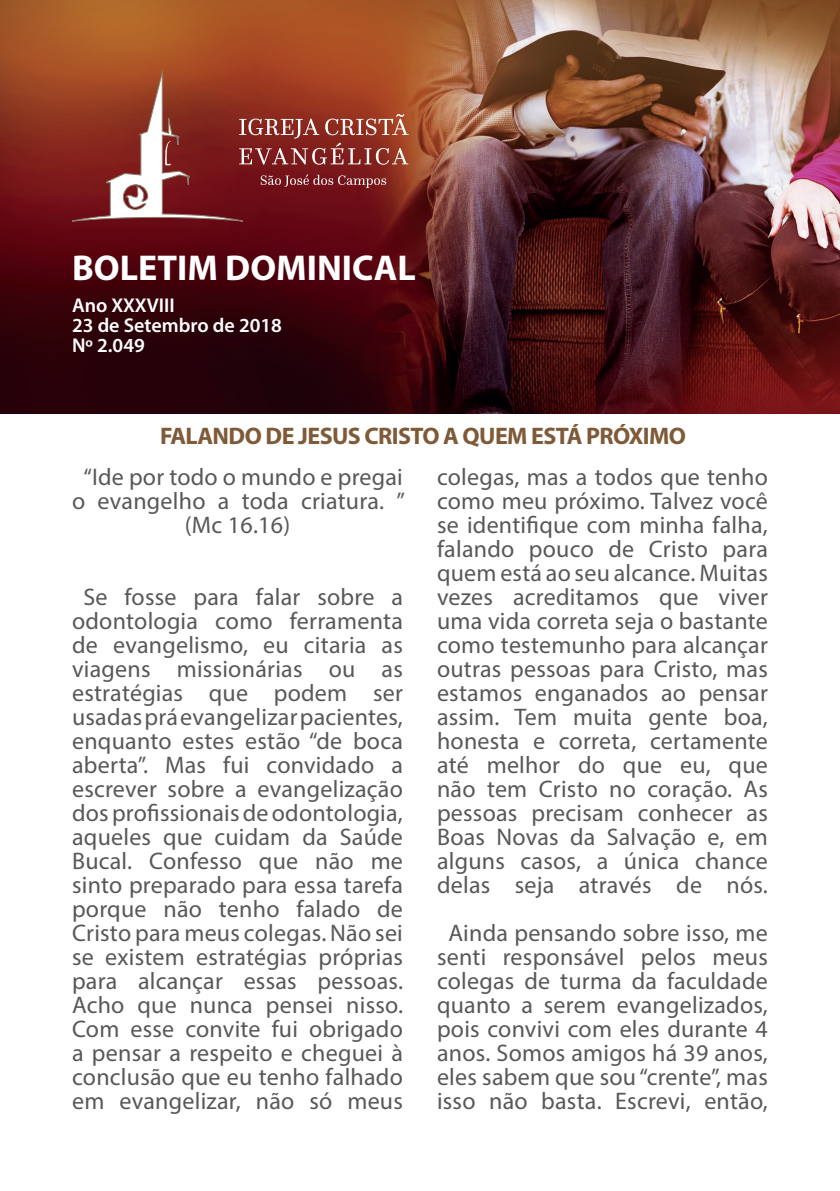
<style>
.page{position:relative;width:840px;height:1191px;background:#fff}
.page>*{position:absolute;margin:0;border:0;box-sizing:border-box;transform-origin:0 0}
.t1{font:700 36px "Myriad Pro";color:#fff}
.t2{font:24px/24px "Myriad Pro";letter-spacing:.01em;color:#57585a;text-align:center}
.t3{font:700 24px "Myriad Pro";letter-spacing:-.025em;color:#7f5a38}
.t4{font:600 20px "Myriad Pro";color:#fff}
</style>
<div class="page">
<img style="left:0;top:0;width:839px;height:413px">
<svg style="left:71px;top:72px;width:337px;height:149px;background:#923e35"></svg>
<p class="t1" style="left:72px;top:244px;width:345px">BOLETIM DOMINICAL</p>
<p class="t4" style="left:72px;top:292px;width:104px">Ano XXXVIII</p>
<p class="t4" style="left:72px;top:312px;width:211px">23 de Setembro de 2018</p>
<p class="t4" style="left:72px;top:332px;width:74px">Nº 2.049</p>
<p class="t3" style="left:160px;top:420px;width:527px">FALANDO DE JESUS CRISTO A QUEM ESTÁ PRÓXIMO</p>
<p class="t2" style="left:72px;top:464px;width:334px">“Ide por todo o mundo e pregai o evangelho a toda criatura. ” (Mc 16.16)</p>
<p class="t2" style="left:72px;top:584px;width:332px">Se fosse para falar sobre a odontologia como ferramenta de evangelismo, eu citaria as viagens missionárias ou as estratégias que podem ser usadas prá evangelizar pacientes, enquanto estes estão “de boca aberta”. Mas fui convidado a escrever sobre a evangelização dos profissionais de odontologia, aqueles que cuidam da Saúde<br>Bucal. Confesso que não me sinto preparado para essa tarefa porque não tenho falado de<br>Cristo para meus colegas. Não sei se existem estratégias próprias para alcançar essas pessoas.<br>Acho que nunca pensei nisso.<br>Com esse convite fui obrigado a pensar a respeito e cheguei à conclusão que eu tenho falhado em evangelizar, não só meus</p>
<p class="t2" style="left:437px;top:464px;width:332px;text-align:justify">colegas, mas a todos que tenho como meu próximo. Talvez você se identifique com minha falha, falando pouco de Cristo para quem está ao seu alcance. Muitas vezes acreditamos que viver uma vida correta seja o bastante como testemunho para alcançar outras pessoas para Cristo, mas estamos enganados ao pensar assim. Tem muita gente boa, honesta e correta, certamente até melhor do que eu, que não tem Cristo no coração. As pessoas precisam conhecer as Boas Novas da Salvação e, em alguns casos, a única chance delas seja através de nós.</p>
<p class="t2" style="left:437px;top:920px;width:332px">Ainda pensando sobre isso, me senti responsável pelos meus colegas de turma da faculdade quanto a serem evangelizados, pois convivi com eles durante 4 anos. Somos amigos há 39 anos, eles sabem que sou “crente”, mas isso não basta. Escrevi, então,</p>
</div>
